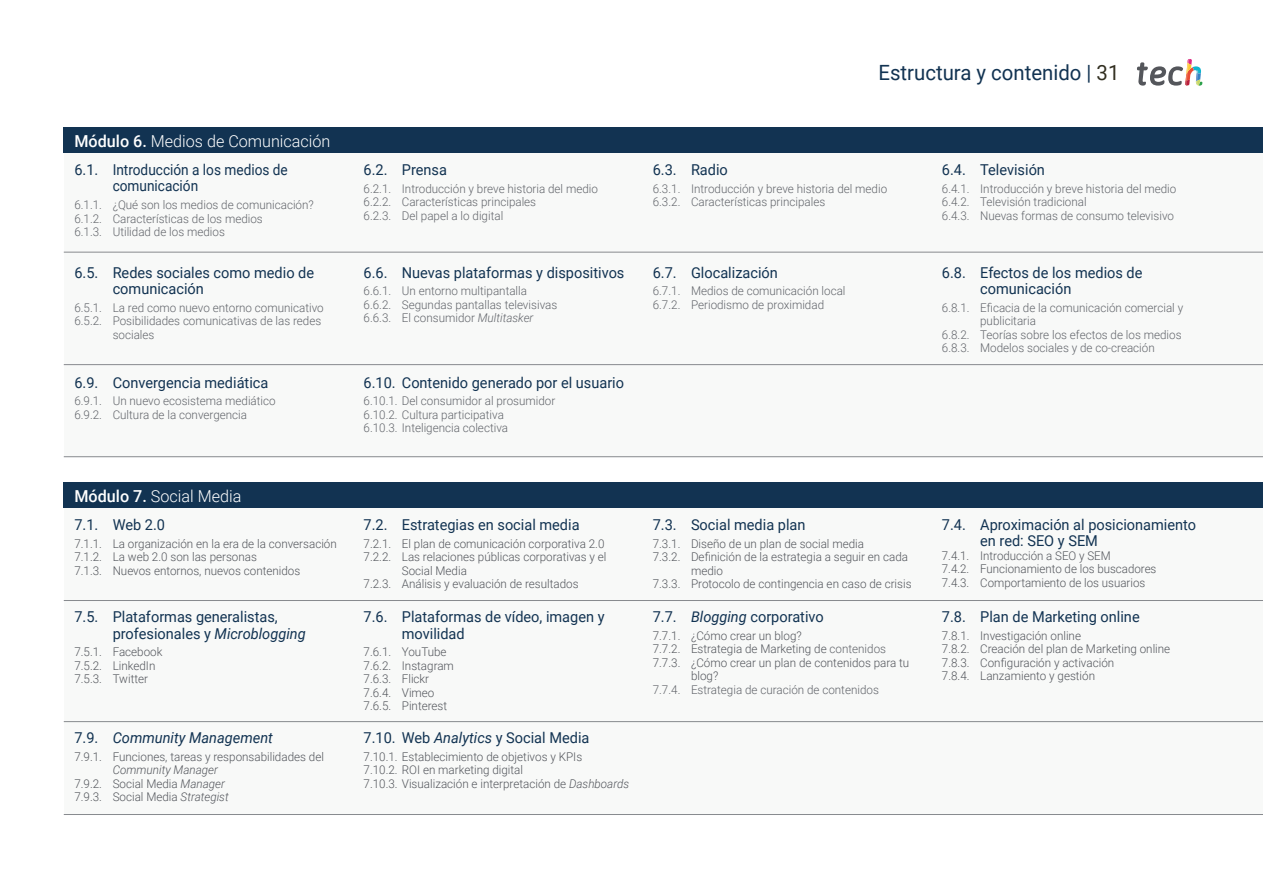
<style>
.page{position:relative;width:1263px;height:893px;background:#fff}
.page>*{position:absolute;margin:0;border:0;box-sizing:border-box;transform-origin:0 0}
.t1{font:21px "Roboto";color:#123352}
.t2{font:300 16.5px "Roboto";color:#fff}
.t3{font:15px/16.5px "Roboto";color:#123352}
.t4{font:italic 15px "Roboto";color:#123352}
.t5{font:300 12px/13.5px "Roboto";color:#52555b}
.t6{font:300 12px/13.5px "Roboto";color:#61646a}
.t7{font:300 12px/13.5px "Roboto";color:#52555b;scale:.96 1}
.s1{font-weight:500}
.s2{font-style:italic}
.s3{font-style:normal}
.s4{color:#312e20}
.s5{color:#61646a}
</style>
<div class="page">
<div style="left:64px;top:508px;width:1199px;height:306px;background:#f8f9f8"></div>
<div style="left:64px;top:482px;width:1199px;height:26px;background:#123352"></div>
<hr style="left:64px;top:600px;width:1199px;height:1px;background:#878a8e">
<hr style="left:64px;top:721px;width:1199px;height:1px;background:#878a8e">
<hr style="left:64px;top:814px;width:1199px;height:1px;background:#878a8e">
<div style="left:64px;top:128px;width:1199px;height:25px;background:#123352"></div>
<div style="left:64px;top:153px;width:1199px;height:304px;background:#f8f9f8"></div>
<hr style="left:64px;top:252px;width:1199px;height:1px;background:#878a8e">
<hr style="left:64px;top:456px;width:1199px;height:1px;background:#878a8e">
<hr style="left:64px;top:364px;width:1199px;height:1px;background:#878a8e">
<svg style="left:1137px;top:59px;width:65px;height:27px"></svg>
<h2 class="t2" style="left:74px;top:130px;width:258px"><span class="s1">Módulo 6.</span> Medios de Comunicación</h2>
<p class="t3" style="left:113px;top:161px;width:177px;text-indent:-38px">6.1. Introducción a los medios de comunicación</p>
<p class="t6" style="left:74px;top:198px;width:241px">6.1.1. ¿Qué son los medios de comunicación?<br>6.1.2. Características de los medios<br>6.1.3. Utilidad de los medios</p>
<p class="t3" style="left:113px;top:264px;width:203px;text-indent:-38px">6.5. Redes sociales como medio de comunicación</p>
<p class="t6" style="left:74px;top:300px;width:251px">6.5.1. La red como nuevo entorno comunicativo</p>
<p class="t6" style="left:74px;top:314px;width:248px">6.5.2. Posibilidades comunicativas de las redes</p>
<p class="t6" style="left:113px;top:327px;width:43px">sociales</p>
<p class="t3" style="left:74px;top:373px;width:196px">6.9. Convergencia mediática</p>
<p class="t6" style="left:74px;top:394px;width:203px">6.9.1. Un nuevo ecosistema mediático<br>6.9.2. Cultura de la convergencia</p>
<h2 class="t2" style="left:74px;top:485px;width:168px"><span class="s1">Módulo 7.</span> Social Media</h2>
<p class="t3" style="left:74px;top:516px;width:92px">7.1. Web 2.0</p>
<p class="t5" style="left:74px;top:536px;width:264px">7.1.1. La organización en la era de la conversación<br>7.1.2. La web 2.0 son las personas<br>7.1.3. Nuevos entornos, nuevos contenidos</p>
<p class="t3" style="left:113px;top:608px;width:195px;text-indent:-38px">7.5. Plataformas generalistas, profesionales y <span class="s2">Microblogging</span></p>
<p class="t5" style="left:74px;top:645px;width:90px">7.5.1. Facebook<br>7.5.2. LinkedIn<br>7.5.3. Twitter</p>
<p class="t4" style="left:74px;top:727px;width:200px"><span class="s3">7.9.</span> Community Management</p>
<p class="t5" style="left:74px;top:749px;width:251px">7.9.1. Funciones, tareas y responsabilidades del</p>
<p class="t5" style="left:74px;top:763px;width:156px;text-indent:38px"><span class="s2">Community Manager<br></span>7.9.2. Social Media <span class="s2">Manager<br></span>7.9.3. Social Media <span class="s2">Strategist</span></p>
<h1 class="t1" style="left:878px;top:57px;width:242px">Estructura y contenido | <span class="s4">31</span></h1>
<p class="t3" style="left:364px;top:161px;width:85px">6.2. Prensa</p>
<p class="t6" style="left:364px;top:181px;width:236px">6.2.1. Introducción y breve historia del medio<br>6.2.2. Características principales<br>6.2.3. Del papel a lo digital</p>
<p class="t3" style="left:364px;top:264px;width:262px">6.6. Nuevas plataformas y dispositivos</p>
<p class="t6" style="left:364px;top:284px;width:195px">6.6.1. Un entorno multipantalla<br>6.6.2. Segundas pantallas televisivas<br>6.6.3. El consumidor <span class="s2">Multitasker</span></p>
<p class="t3" style="left:364px;top:373px;width:262px">6.10. Contenido generado por el usuario</p>
<p class="t6" style="left:364px;top:394px;width:193px">6.10.1. Del consumidor al prosumidor<br>6.10.2. Cultura participativa<br>6.10.3. Inteligencia colectiva</p>
<p class="t3" style="left:653px;top:161px;width:77px">6.3. Radio</p>
<p class="t6" style="left:653px;top:181px;width:236px">6.3.1. Introducción y breve historia del medio<br>6.3.2. Características principales</p>
<p class="t3" style="left:653px;top:264px;width:127px">6.7. Glocalización</p>
<p class="t6" style="left:653px;top:284px;width:194px">6.7.1. Medios de comunicación local<br>6.7.2. Periodismo de proximidad</p>
<p class="t3" style="left:942px;top:161px;width:105px">6.4. Televisión</p>
<p class="t6" style="left:942px;top:181px;width:236px">6.4.1. Introducción y breve historia del medio<br>6.4.2. Televisión tradicional<br>6.4.3. Nuevas formas de consumo televisivo</p>
<p class="t3" style="left:980px;top:264px;width:164px;text-indent:-38px">6.8. Efectos de los medios de comunicación</p>
<p class="t6" style="left:942px;top:300px;width:243px">6.8.1. Eficacia de la comunicación comercial y</p>
<p class="t6" style="left:980px;top:314px;width:57px">publicitaria</p>
<p class="t6" style="left:942px;top:327px;width:241px">6.8.2. Teorías sobre los efectos de los medios</p>
<p class="t6" style="left:942px;top:341px;width:214px">6.8.3. Modelos sociales y de co-creación</p>
<p class="t3" style="left:364px;top:516px;width:218px">7.2. Estrategias en social media</p>
<p class="t5" style="left:364px;top:536px;width:242px">7.2.1. El plan de comunicación corporativa 2.0</p>
<p class="t5" style="left:364px;top:550px;width:244px">7.2.2. Las relaciones públicas corporativas y el</p>
<p class="t5" style="left:402px;top:563px;width:67px">Social Media</p>
<p class="t5" style="left:364px;top:577px;width:217px">7.2.3. Análisis y evaluación de resultados</p>
<p class="t3" style="left:402px;top:608px;width:204px;text-indent:-38px">7.6. Plataformas de vídeo, imagen y movilidad</p>
<p class="t5" style="left:364px;top:645px;width:92px">7.6.1. YouTube<br>7.6.2. Instagram<br>7.6.3. Flickr<br>7.6.4. Vimeo<br>7.6.5. Pinterest</p>
<p class="t3" style="left:364px;top:729px;width:227px">7.10. Web <span class="s2">Analytics</span> y Social Media</p>
<p class="t5" style="left:364px;top:749px;width:267px">7.10.1. Establecimiento de objetivos y KPIs<br>7.10.2. ROI en marketing digital<br>7.10.3. Visualización e interpretación de <span class="s2">Dashboards</span></p>
<p class="t3" style="left:653px;top:516px;width:154px">7.3. Social media plan</p>
<p class="t5" style="left:653px;top:536px;width:213px">7.3.1. Diseño de un plan de social media</p>
<p class="t5" style="left:653px;top:550px;width:257px">7.3.2. Definición de la estrategia a seguir en cada</p>
<p class="t5" style="left:691px;top:563px;width:33px">medio</p>
<p class="t5" style="left:653px;top:577px;width:260px">7.3.3. Protocolo de contingencia en caso de crisis</p>
<p class="t3" style="left:653px;top:608px;width:173px">7.7. <span class="s2">Blogging</span> corporativo</p>
<p class="t5" style="left:653px;top:628px;width:151px">7.7.1. ¿Cómo crear un blog?</p>
<p class="t5" style="left:653px;top:642px;width:235px">7.7.2. Estrategia de Marketing de <span class="s5">contenidos</span></p>
<p class="t5" style="left:653px;top:655px;width:258px">7.7.3. ¿Cómo crear un plan de contenidos para tu</p>
<p class="t5" style="left:691px;top:669px;width:29px">blog?</p>
<p class="t6" style="left:653px;top:682px;width:228px">7.7.4. Estrategia de curación de contenidos</p>
<p class="t3" style="left:980px;top:516px;width:217px;text-indent:-38px">7.4. Aproximación al posicionamiento en red: SEO y SEM</p>
<p class="t7" style="left:942px;top:548px;width:225px">7.4.1. Introducción a SEO y SEM<br>7.4.2. Funcionamiento de los buscadores<br>7.4.3. Comportamiento de los usuarios</p>
<p class="t3" style="left:942px;top:608px;width:199px">7.8. Plan de Marketing online</p>
<p class="t5" style="left:942px;top:628px;width:230px">7.8.1. Investigación online<br>7.8.2. Creación del plan de Marketing online 7.8.3. Configuración y activación<br>7.8.4. Lanzamiento y gestión</p>
</div>
